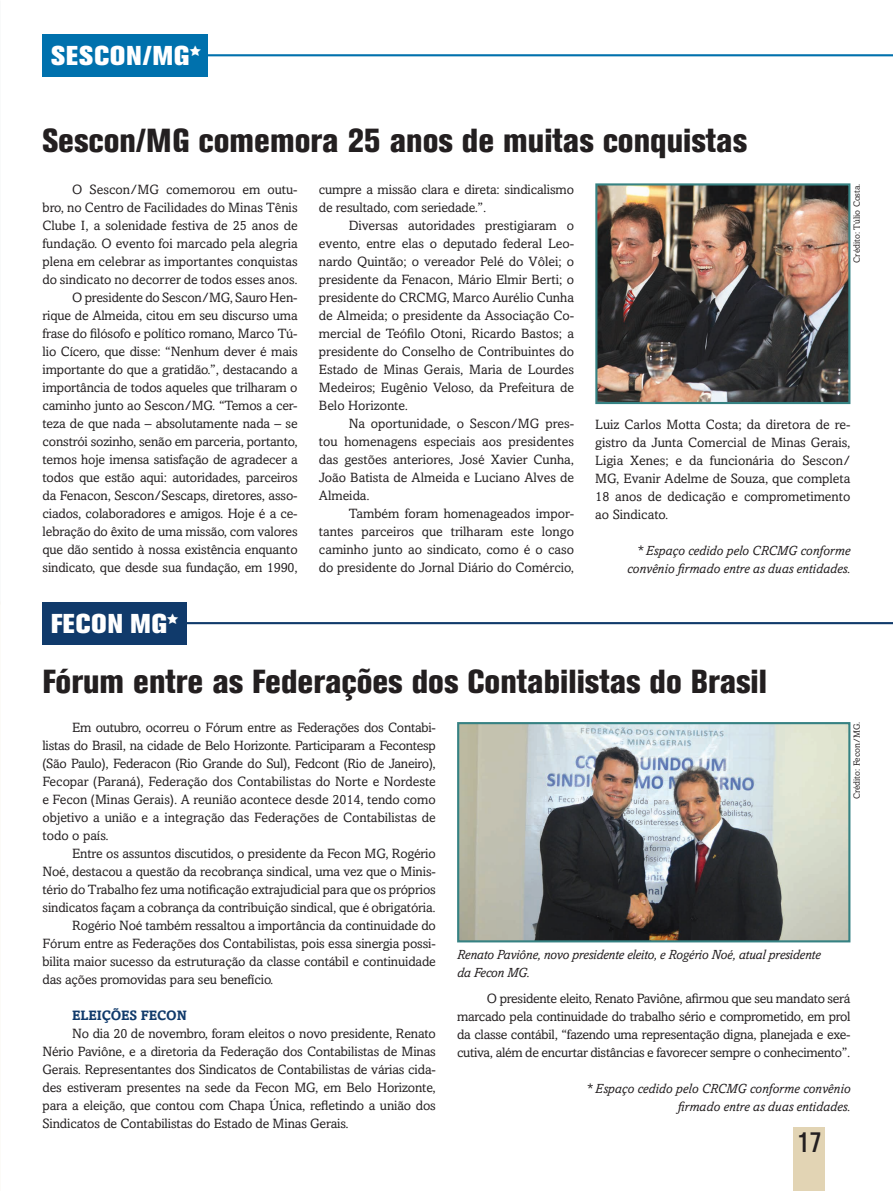
<style>
.page{position:relative;width:893px;height:1191px;background:#fff}
.page>*{position:absolute;margin:0;border:0;box-sizing:border-box;transform-origin:0 0}
.t1{font:800 condensed 33px "Akzidenz Grotesk BE";color:#231f20}
.t2{font:800 27px "Akzidenz Grotesk BE";letter-spacing:.04em;color:#fff}
.t3{font:27px "Cg Alpin Gth No 3";color:#231f20}
.t4{font:13.5px/18px "Amasis";letter-spacing:-.01em;color:#231f20;text-align:justify}
.t5{font:italic 13.5px/18px "Amasis";color:#231f20;text-align:right}
.t6{font:700 13.5px "Amasis";letter-spacing:-.01em;color:#103a6b}
.t7{font:9px "Amasis";color:#231f20}
</style>
<div class="page">
<div style="left:793px;top:1127px;width:32px;height:64px;background:#e2d4b4"></div>
<div style="left:43px;top:602px;width:144px;height:42px;background:#103a6b"></div>
<hr style="left:183px;top:622px;width:710px;height:2px;background:#103a6b">
<div style="left:43px;top:34px;width:165px;height:43px;background:#0071ad"></div>
<hr style="left:200px;top:54px;width:693px;height:2px;background:#0071ad">
<img style="left:598px;top:186px;width:249px;height:215px">
<div style="left:595px;top:183px;width:255px;height:221px;border:2px solid #368283"></div>
<img style="left:460px;top:725px;width:387px;height:214px">
<div style="left:457px;top:722px;width:393px;height:220px;border:2px solid #368283"></div>
<h2 class="t2" style="left:51px;top:40px;width:152px">SESCON/MG*</h2>
<h1 class="t1" style="left:43px;top:122px;width:706px">Sescon/MG comemora 25 anos de muitas conquistas</h1>
<p class="t4" style="left:43px;top:180px;width:257px;text-align:right">O Sescon/MG comemorou em outu-<br>bro, no Centro de Facilidades do Minas Tênis Clube I, a solenidade festiva de 25 anos de fundação. O evento foi marcado pela alegria plena em celebrar as importantes conquistas do sindicato no decorrer de todos esses anos.<br>O presidente do Sescon/MG, Sauro Hen&shy;rique de Almeida, citou em seu discurso uma frase do filósofo e político romano, Marco Tú&shy;lio Cícero, que disse: “Nenhum dever é mais importante do que a gratidão.”, destacando a importância de todos aqueles que trilharam o caminho junto ao Sescon/MG. “Temos a cer&shy;teza de que nada – absolutamente nada – se constrói sozinho, senão em parceria, portanto, temos hoje imensa satisfação de agradecer a todos que estão aqui: autoridades, parceiros da Fenacon, Sescon/Sescaps, diretores, asso&shy;ciados, colaboradores e amigos. Hoje é a ce&shy;lebração do êxito de uma missão, com valores que dão sentido à nossa existência enquanto sindicato, que desde sua fundação, em 1990,</p>
<p class="t4" style="left:319px;top:180px;width:257px">cumpre a missão clara e direta: sindicalismo de resultado, com seriedade.”.</p>
<p class="t7" style="left:852px;top:263px;width:81px;rotate:-90deg">Crédito: Túlio Costa.</p>
<p class="t4" style="left:319px;top:216px;width:257px;text-indent:30px">Diversas autoridades prestigiaram o evento, entre elas o deputado federal Leo&shy;nardo Quintão; o vereador Pelé do Vôlei; o presidente da Fenacon, Mário Elmir Berti; o presidente do CRCMG, Marco Aurélio Cunha de Almeida; o presidente da Associação Co&shy;mercial de Teófilo Otoni, Ricardo Bastos; a presidente do Conselho de Contribuintes do Estado de Minas Gerais, Maria de Lourdes Medeiros; Eugênio Veloso, da Prefeitura de Belo Horizonte.</p>
<p class="t4" style="left:319px;top:414px;width:257px;text-indent:30px">Na oportunidade, o Sescon/MG pres&shy;tou homenagens especiais aos presidentes das gestões anteriores, José Xavier Cunha, João Batista de Almeida e Luciano Alves de Almeida.</p>
<p class="t4" style="left:319px;top:504px;width:257px;text-indent:30px">Também foram homenageados impor&shy;tantes parceiros que trilharam este longo caminho junto ao sindicato, como é o caso do presidente do Jornal Diário do Comércio,</p>
<p class="t4" style="left:595px;top:415px;width:257px">Luiz Carlos Motta Costa; da diretora de re&shy;gistro da Junta Comercial de Minas Gerais, Ligia Xenes; e da funcionária do Sescon/ MG, Evanir Adelme de Souza, que completa 18 anos de dedicação e comprometimento ao Sindicato.</p>
<p class="t5" style="left:627px;top:541px;width:225px">* Espaço cedido pelo CRCMG conforme convênio firmado entre as duas entidades.</p>
<h2 class="t2" style="left:51px;top:607px;width:129px">FECON MG*</h2>
<h1 class="t1" style="left:43px;top:662px;width:726px">Fórum entre as Federações dos Contabilistas do Brasil</h1>
<p class="t4" style="left:43px;top:718px;width:395px;text-indent:30px">Em outubro, ocorreu o Fórum entre as Federações dos Contabi&shy;listas do Brasil, na cidade de Belo Horizonte. Participaram a Fecontesp (São Paulo), Federacon (Rio Grande do Sul), Fedcont (Rio de Janeiro), Fecopar (Paraná), Federação dos Contabilistas do Norte e Nordeste e Fecon (Minas Gerais). A reunião acontece desde 2014, tendo como objetivo a união e a integração das Federações de Contabilistas de todo o país.</p>
<p class="t4" style="left:72px;top:844px;width:365px">Entre os assuntos discutidos, o presidente da Fecon MG, Rogério</p>
<p class="t4" style="left:43px;top:862px;width:395px">Noé, destacou a questão da recobrança sindical, uma vez que o Minis-</p>
<p class="t4" style="left:43px;top:880px;width:395px">tério do Trabalho fez uma notificação extrajudicial para que os próprios</p>
<p class="t4" style="left:43px;top:898px;width:395px">sindicatos façam a cobrança da contribuição sindical, que é obrigatória.</p>
<p class="t4" style="left:72px;top:916px;width:365px">Rogério Noé também ressaltou a importância da continuidade do</p>
<p class="t4" style="left:43px;top:934px;width:395px">Fórum entre as Federações dos Contabilistas, pois essa sinergia possi-</p>
<p class="t4" style="left:43px;top:952px;width:395px">bilita maior sucesso da estruturação da classe contábil e continuidade</p>
<p class="t4" style="left:43px;top:970px;width:233px">das ações promovidas para seu benefício.</p>
<p class="t6" style="left:72px;top:1007px;width:116px">ELEIÇÕES FECON</p>
<p class="t4" style="left:43px;top:1024px;width:395px;text-indent:30px">No dia 20 de novembro, foram eleitos o novo presidente, Renato Nério Paviône, e a diretoria da Federação dos Contabilistas de Minas Gerais. Representantes dos Sindicatos de Contabilistas de várias cida&shy;des estiveram presentes na sede da Fecon MG, em Belo Horizonte, para a eleição, que contou com Chapa Única, refletindo a união dos Sindicatos de Contabilistas do Estado de Minas Gerais.</p>
<p class="t7" style="left:852px;top:799px;width:79px;rotate:-90deg">Crédito: Fecon/MG.</p>
<p class="t5" style="left:457px;top:946px;width:365px;text-align:left">Renato Paviône, novo presidente eleito, e Rogério Noé, atual presidente da Fecon MG.</p>
<p class="t4" style="left:457px;top:989px;width:395px;text-indent:30px">O presidente eleito, Renato Paviône, afirmou que seu mandato será marcado pela continuidade do trabalho sério e comprometido, em prol da classe contábil, “fazendo uma representação digna, planejada e exe&shy;cutiva, além de encurtar distâncias e favorecer sempre o conhecimento”.</p>
<p class="t5" style="left:586px;top:1080px;width:266px">* Espaço cedido pelo CRCMG conforme convênio firmado entre as duas entidades.</p>
<h2 class="t3" style="left:797px;top:1126px;width:25px">17</h2>
</div>
